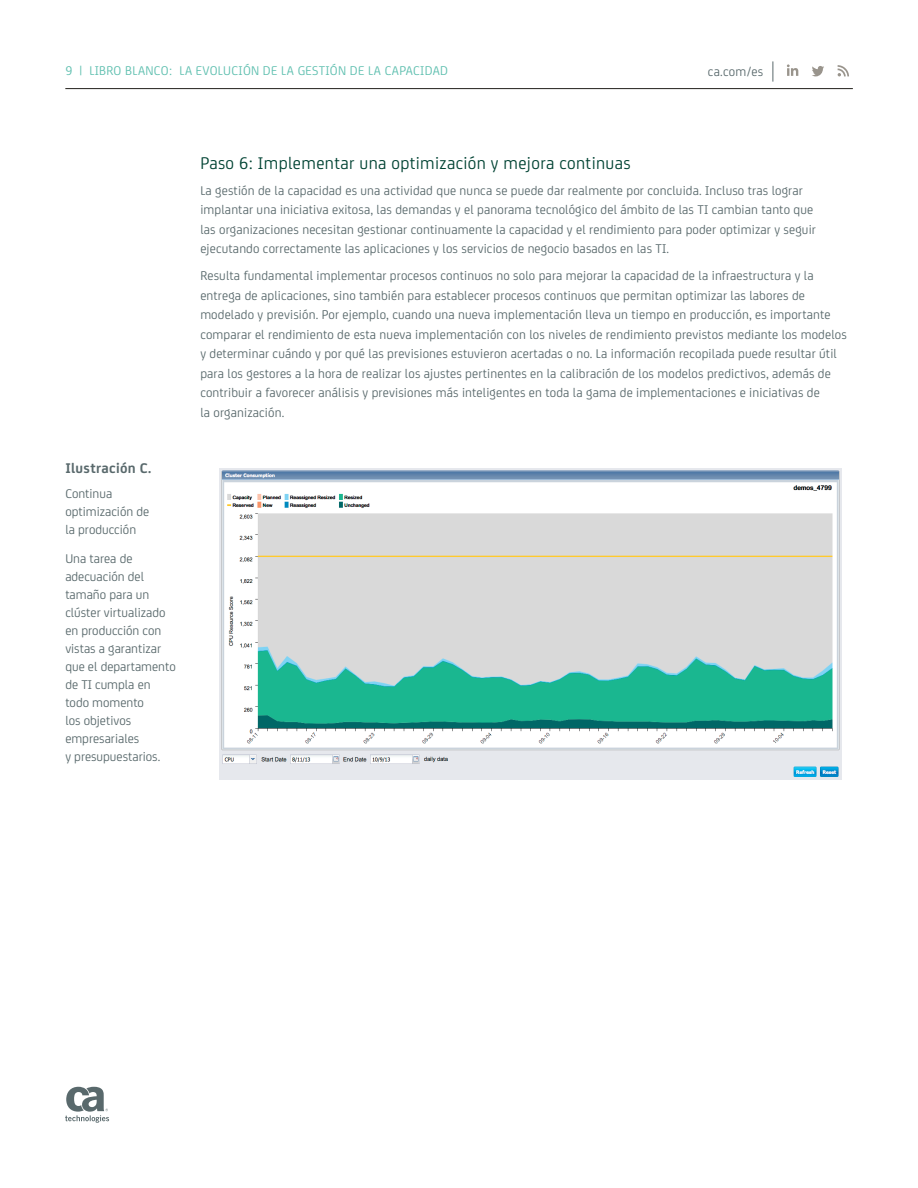
<style>
.page{position:relative;width:918px;height:1188px;background:#fff}
.page>*{position:absolute;margin:0;border:0;box-sizing:border-box;transform-origin:0 0}
.t1{font:18px "CA Sans";letter-spacing:.02em;color:#004333}
.t2{font:700 15px "CA Sans";letter-spacing:.02em;color:#59696c}
.t3{font:13.5px/18px "CA Sans";letter-spacing:.01em;color:#59696c}
.t4{font:13.5px "CA Sans";letter-spacing:.02em;color:#5ebfaf}
</style>
<div class="page">
<hr style="left:65px;top:88px;width:788px;height:1px;background:#23211c">
<svg style="left:773px;top:61px;width:1px;height:21px"></svg>
<svg style="left:787px;top:64px;width:11px;height:12px"></svg>
<svg style="left:838px;top:65px;width:11px;height:11px"></svg>
<svg style="left:812px;top:66px;width:12px;height:10px"></svg>
<svg style="left:65px;top:1087px;width:44px;height:36px"></svg>
<img style="left:219px;top:468px;width:622px;height:312px">
<p class="t4" style="left:65px;top:61px;width:349px">9 | Libro blanco: LA EVOLUCIÓN DE LA GESTIÓN DE LA CAPACIDAD</p>
<p class="t3" style="left:708px;top:61px;width:57px">ca.com/es</p>
<p class="t2" style="left:65px;top:457px;width:87px">Ilustración C.</p>
<p class="t3" style="left:65px;top:484px;width:85px">Continua optimización de la producción</p>
<p class="t3" style="left:65px;top:548px;width:112px">Una tarea de adecuación del tamaño para un clúster virtualizado en producción con vistas a garantizar que el departamento de TI cumpla en todo momento<br>los objetivos empresariales<br>y presupuestarios.</p>
<h1 class="t1" style="left:200px;top:150px;width:432px">Paso 6: Implementar una optimización y mejora continuas</h1>
<p class="t3" style="left:200px;top:180px;width:617px;line-height:19.5px">La gestión de la capacidad es una actividad que nunca se puede dar realmente por concluida. Incluso tras lograr implantar una iniciativa exitosa, las demandas y el panorama tecnológico del ámbito de las TI cambian tanto que las organizaciones necesitan gestionar continuamente la capacidad y el rendimiento para poder optimizar y seguir ejecutando correctamente las aplicaciones y los servicios de negocio basados en las TI.</p>
<p class="t3" style="left:200px;top:265px;width:648px;line-height:19.5px">Resulta fundamental implementar procesos continuos no solo para mejorar la capacidad de la infraestructura y la entrega de aplicaciones, sino también para establecer procesos continuos que permitan optimizar las labores de modelado y previsión. Por ejemplo, cuando una nueva implementación lleva un tiempo en producción, es importante comparar el rendimiento de esta nueva implementación con los niveles de rendimiento previstos mediante los modelos y determinar cuándo y por qué las previsiones estuvieron acertadas o no. La información recopilada puede resultar útil para los gestores a la hora de realizar los ajustes pertinentes en la calibración de los modelos predictivos, además de contribuir a favorecer análisis y previsiones más inteligentes en toda la gama de implementaciones e iniciativas de<br>la organización.</p>
</div>
